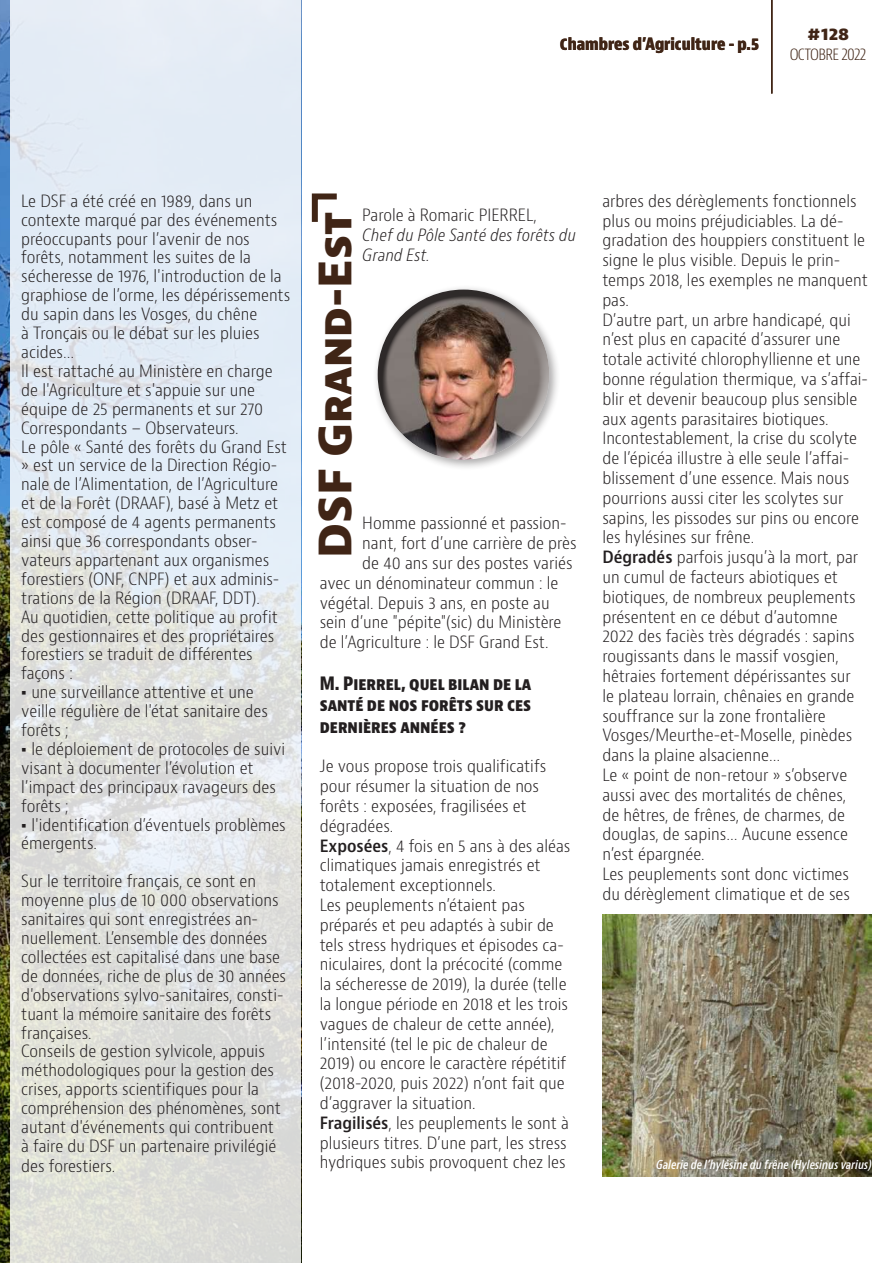
<style>
.page{position:relative;width:893px;height:1263px;background:#fff}
.page>*{position:absolute;margin:0;border:0;box-sizing:border-box;transform-origin:0 0}
.t1{font:800 43.5px "Bernina Sans";color:#402516}
.t2{font:700 condensed 18px/21.6px "Bernino Sans";color:#231f20;text-align:justify}
.t3{font:300 condensed 16.5px/19.8px "Bernino Sans";color:#231f20}
.t4{font:italic 300 condensed 16.5px/19.8px "Bernino Sans";letter-spacing:-.005em;color:#231f20}
.t5{font:700 condensed 16.5px "Bernino Sans";color:#402516}
.t6{font:300 condensed 16.5px "Bernino Sans";letter-spacing:-.04em;color:#402516}
.t7{font:800 16.5px "Bernino Sans";color:#402516}
.t8{font:italic 600 condensed 12px "Bernino Sans";color:#fff}
.s1{font-weight:700;font-stretch:normal}
.s2{font-weight:600}
</style>
<div class="page">
<img style="left:0;top:0;width:11px;height:1263px">
<svg style="left:11px;top:0;width:290px;height:1263px;background:#e1e5e8"></svg>
<hr style="left:771px;top:0;width:1px;height:94px;background:#402516">
<svg style="left:311px;top:193px;width:26px;height:29px"></svg>
<div style="left:372px;top:284px;width:188px;height:187px;background:#231f20;opacity:.39"></div>
<img style="left:378px;top:290px;width:171px;height:170px">
<div style="left:392px;top:316px;width:158px;height:144px;background:#fff;opacity:.75"></div>
<div style="left:375px;top:288px;width:162px;height:150px;background:#231f20;opacity:.75"></div>
<img style="left:602px;top:914px;width:270px;height:262px">
<p class="t5" style="left:560px;top:34px;width:201px">Chambres d’Agriculture - p.5</p>
<p class="t7" style="left:807px;top:23px;width:44px">#128</p>
<p class="t6" style="left:790px;top:44px;width:78px">OCTOBRE 2022</p>
<p class="t3" style="left:21px;top:192px;width:271px;line-height:18.9px">Le DSF a été créé en 1989, dans un contexte marqué par des événements préoccupants pour l’avenir de nos forêts, notamment les suites de la sécheresse de 1976, l'introduction de la graphiose de l’orme, les dépérissements du sapin dans les Vosges, du chêne<br>à Tronçais ou le débat sur les pluies acides…<br>Il est rattaché au Ministère en charge de l'Agriculture et s'appuie sur une équipe de 25 permanents et sur 270<br>Correspondants – Observateurs.<br>Le pôle « Santé des forêts du Grand Est » est un service de la Direction Régio&shy;nale de l’Alimentation, de l’Agriculture et de la Forêt (DRAAF), basé à Metz et est composé de 4 agents permanents ainsi que 36 correspondants obser&shy;vateurs appartenant aux organismes forestiers (ONF, CNPF) et aux adminis&shy;trations de la Région (DRAAF, DDT).<br>Au quotidien, cette politique au profit des gestionnaires et des propriétaires forestiers se traduit de différentes façons :</p>
<p class="t3" style="left:21px;top:683px;width:248px;line-height:18.9px"><span class="s1">•</span> une surveillance attentive et une veille régulière de l'état sanitaire des forêts ;</p>
<p class="t3" style="left:21px;top:740px;width:265px;line-height:18.9px"><span class="s1">•</span> le déploiement de protocoles de suivi visant à documenter l’évolution et l’impact des principaux ravageurs des forêts ;</p>
<p class="t3" style="left:21px;top:815px;width:266px;line-height:18.9px"><span class="s1">•</span> l'identification d’éventuels problèmes émergents.</p>
<p class="t3" style="left:21px;top:872px;width:266px;line-height:18.9px">Sur le territoire français, ce sont en moyenne plus de 10 000 observations sanitaires qui sont enregistrées an&shy;nuellement. L’ensemble des données collectées est capitalisé dans une base de données, riche de plus de 30 années d'observations sylvo-sanitaires, consti&shy;tuant la mémoire sanitaire des forêts françaises.<br>Conseils de gestion sylvicole, appuis méthodologiques pour la gestion des crises, apports scientifiques pour la compréhension des phénomènes, sont autant d'événements qui contribuent<br>à faire du DSF un partenaire privilégié des forestiers.</p>
<h1 class="t1" style="left:307px;top:558px;width:347px;rotate:-90deg">DSF Grand-Est</h1>
<p class="t3" style="left:362px;top:205px;width:176px">Parole à Romaric PIERREL,</p>
<p class="t4" style="left:362px;top:226px;width:215px">Chef du Pôle Santé des forêts du<br>Grand Est.</p>
<p class="t3" style="left:362px;top:514px;width:206px">Homme passionné et passion-</p>
<p class="t3" style="left:362px;top:534px;width:216px">nant, fort d’une carrière de près</p>
<p class="t3" style="left:362px;top:553px;width:212px">de 40 ans sur des postes variés</p>
<p class="t3" style="left:320px;top:573px;width:240px">avec un dénominateur commun : le</p>
<p class="t3" style="left:320px;top:593px;width:231px">végétal. Depuis 3 ans, en poste au</p>
<p class="t3" style="left:320px;top:613px;width:243px">sein d’une "pépite"(sic) du Ministère</p>
<p class="t3" style="left:320px;top:633px;width:230px">de l’Agriculture : le DSF Grand Est.</p>
<p class="t2" style="left:320px;top:673px;width:213px">M. Pierrel, quel bilan de la santé de nos forêts sur ces dernières années ?</p>
<p class="t3" style="left:320px;top:757px;width:252px">Je vous propose trois qualificatifs pour résumer la situation de nos forêts : exposées, fragilisées et dégradées.<br><span class="s2">Exposées</span>, 4 fois en 5 ans à des aléas climatiques jamais enregistrés et totalement exceptionnels.<br>Les peuplements n’étaient pas préparés et peu adaptés à subir de tels stress hydriques et épisodes ca&shy;niculaires, dont la précocité (comme la sécheresse de 2019), la durée (telle la longue période en 2018 et les trois vagues de chaleur de cette année), l’intensité (tel le pic de chaleur de 2019) ou encore le caractère répétitif (2018-2020, puis 2022) n’ont fait que d’aggraver la situation.<br><span class="s2">Fragilisés</span>, les peuplements le sont à plusieurs titres. D’une part, les stress hydriques subis provoquent chez les</p>
<p class="t3" style="left:602px;top:191px;width:267px">arbres des dérèglements fonctionnels plus ou moins préjudiciables. La dé&shy;gradation des houppiers constituent le signe le plus visible. Depuis le prin&shy;temps 2018, les exemples ne manquent pas.<br>D’autre part, un arbre handicapé, qui n’est plus en capacité d’assurer une totale activité chlorophyllienne et une bonne régulation thermique, va s’affai&shy;blir et devenir beaucoup plus sensible aux agents parasitaires biotiques.<br>Incontestablement, la crise du scolyte de l’épicéa illustre à elle seule l’affai&shy;blissement d’une essence. Mais nous pourrions aussi citer les scolytes sur sapins, les pissodes sur pins ou encore les hylésines sur frêne.<br><span class="s2">Dégradés</span> parfois jusqu’à la mort, par un cumul de facteurs abiotiques et biotiques, de nombreux peuplements présentent en ce début d’automne 2022 des faciès très dégradés : sapins rougissants dans le massif vosgien, hêtraies fortement dépérissantes sur<br>le plateau lorrain, chênaies en grande souffrance sur la zone frontalière Vosges/Meurthe-et-Moselle, pinèdes dans la plaine alsacienne…<br>Le « point de non-retour » s’observe aussi avec des mortalités de chênes,<br>de hêtres, de frênes, de charmes, de douglas, de sapins… Aucune essence n’est épargnée.<br>Les peuplements sont donc victimes du dérèglement climatique et de ses</p>
<p class="t8" style="left:656px;top:1158px;width:217px">Galerie de l’hylésine du frêne (Hylesinus varius)</p>
</div>
